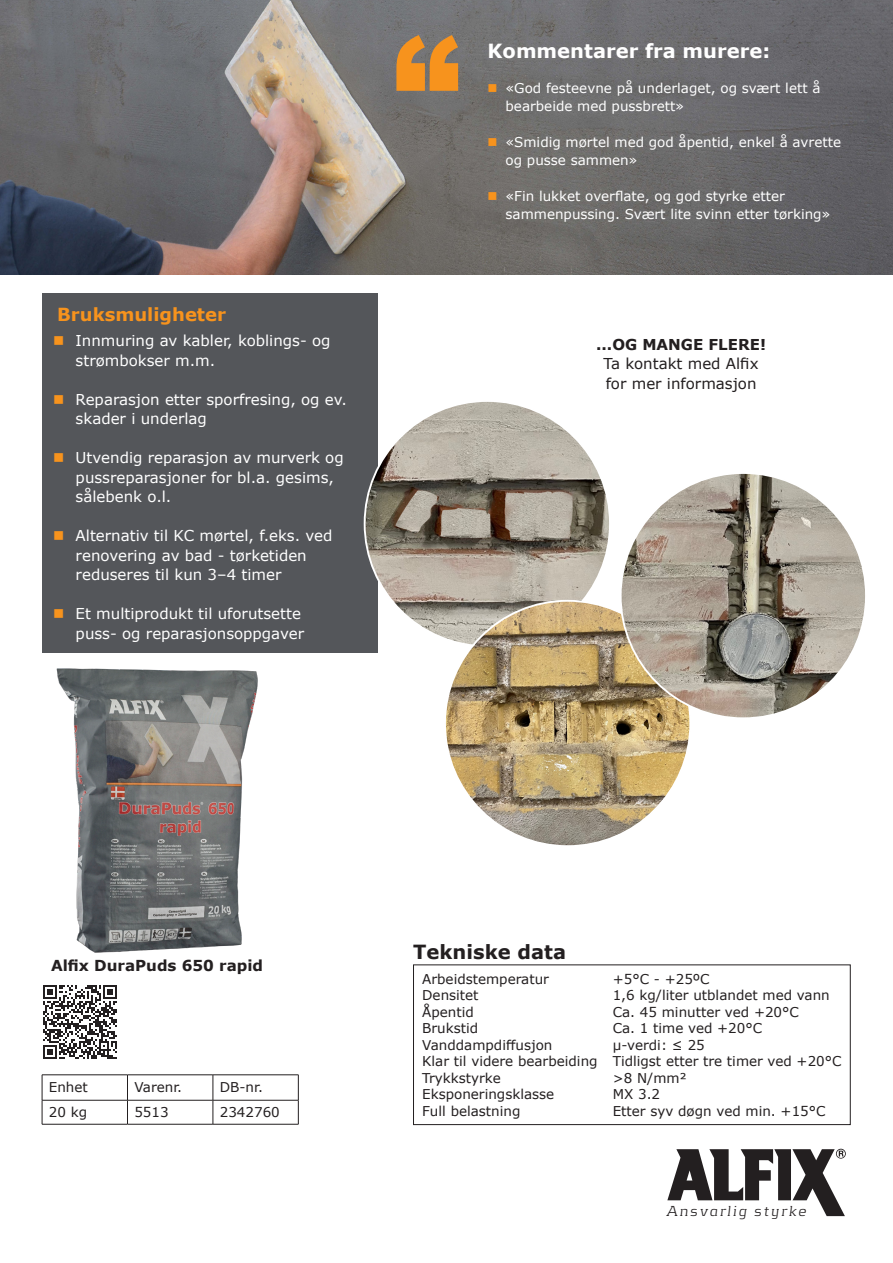
<style>
.page{position:relative;width:893px;height:1263px;background:#fff}
.page>*{position:absolute;margin:0;border:0;box-sizing:border-box;transform-origin:0 0}
.Brødtekst{font:700 19.5px "Verdana";color:#fff}
.Brødtekst-2{font:700 19.5px "Verdana";color:#231f20}
.Brødtekst-3{font:700 18px "Verdana";color:#f7931d}
.t1{font:700 15.15px "Verdana";color:#231f20}
.t2{font:italic 300 15.15px "Kontrapunkt";letter-spacing:.135em;color:#231f20}
.t3{font:15px/19.5px "Verdana";color:#fff}
.Brødtekst-4{font:15px/19.5px "Verdana";color:#231f20}
.Brødtekst-5{font:700 15px "Verdana";color:#231f20}
.Brødtekst-6{font:13.5px/16.5px "Verdana";color:#231f20}
.t4{font:13.5px/18px "Verdana";color:#fff}
</style>
<div class="page">
<hr style="left:42px;top:1074px;width:85px;height:1px;background:#231f20">
<hr style="left:127px;top:1074px;width:86px;height:1px;background:#231f20">
<hr style="left:213px;top:1074px;width:86px;height:1px;background:#231f20">
<hr style="left:42px;top:1100px;width:85px;height:1px;background:#231f20">
<svg style="left:42px;top:1075px;width:1px;height:49px"></svg>
<hr style="left:127px;top:1100px;width:86px;height:1px;background:#231f20">
<svg style="left:127px;top:1075px;width:1px;height:49px"></svg>
<hr style="left:213px;top:1100px;width:86px;height:1px;background:#231f20">
<svg style="left:213px;top:1075px;width:1px;height:49px"></svg>
<svg style="left:298px;top:1075px;width:1px;height:49px"></svg>
<hr style="left:42px;top:1124px;width:85px;height:1px;background:#231f20">
<hr style="left:127px;top:1124px;width:86px;height:1px;background:#231f20">
<hr style="left:213px;top:1124px;width:86px;height:1px;background:#231f20">
<img style="left:56px;top:668px;width:202px;height:285px">
<div style="left:413px;top:965px;width:437px;height:160px;border:1px solid #231f20"></div>
<svg style="left:667px;top:1149px;width:179px;height:67px"></svg>
<svg style="left:43px;top:985px;width:74px;height:74px"></svg>
<div style="left:43px;top:293px;width:335px;height:360px;background:#54565a"></div>
<img style="left:365px;top:401px;width:245px;height:245px;border-radius:123px">
<img style="left:445px;top:601px;width:245px;height:245px;border-radius:123px">
<img style="left:621px;top:473px;width:245px;height:245px;border-radius:123px">
<img style="left:0;top:0;width:893px;height:274px">
<svg style="left:396px;top:35px;width:62px;height:56px;background:#cf8937"></svg>
<svg style="left:489px;top:84px;width:7px;height:8px"></svg>
<svg style="left:489px;top:138px;width:7px;height:8px"></svg>
<svg style="left:489px;top:192px;width:7px;height:8px"></svg>
<p class="Brødtekst-3" style="left:57px;top:302px;width:170px">Bruksmuligheter</p>
<p class="t3" style="left:76px;top:331px;width:256px">Innmuring av kabler, koblings- og strømbokser m.m.</p>
<p class="t3" style="left:76px;top:389px;width:273px">Reparasjon etter sporfresing, og ev. skader i underlag</p>
<p class="t3" style="left:76px;top:448px;width:270px">Utvendig reparasjon av murverk og pussreparasjoner for bl.a. gesims, sålebenk o.l.</p>
<p class="t3" style="left:76px;top:526px;width:258px">Alternativ til KC mørtel, f.eks. ved renovering av bad - tørketiden reduseres til kun 3–4 timer</p>
<p class="t3" style="left:76px;top:604px;width:230px">Et multiprodukt til uforutsette puss- og reparasjonsoppgaver</p>
<p class="Brødtekst" style="left:488px;top:38px;width:284px">Kommentarer fra murere:</p>
<p class="t4" style="left:506px;top:79px;width:316px">«God festeevne på underlaget, og svært lett å bearbeide med pussbrett»</p>
<p class="t4" style="left:506px;top:133px;width:337px">«Smidig mørtel med god åpentid, enkel å avrette og pusse sammen»</p>
<p class="t4" style="left:506px;top:187px;width:326px">«Fin lukket overflate, og god styrke etter sammenpussing. Svært lite svinn etter tørking»</p>
<p class="Brødtekst-5" style="left:596px;top:333px;width:171px">...OG MANGE FLERE!</p>
<p class="Brødtekst-4" style="left:604px;top:354px;width:156px">Ta kontakt med Alfix for mer informasjon</p>
<p class="t1" style="left:51px;top:955px;width:214px">Alfix DuraPuds 650 rapid</p>
<p class="Brødtekst-6" style="left:49px;top:1079px;width:40px">Enhet</p>
<p class="Brødtekst-6" style="left:134px;top:1079px;width:49px">Varenr.</p>
<p class="Brødtekst-6" style="left:220px;top:1079px;width:45px">DB-nr.</p>
<p class="Brødtekst-6" style="left:49px;top:1104px;width:40px">20 kg</p>
<p class="Brødtekst-6" style="left:134px;top:1104px;width:36px">5513</p>
<p class="Brødtekst-6" style="left:220px;top:1104px;width:62px">2342760</p>
<p class="Brødtekst-2" style="left:413px;top:938px;width:154px">Tekniske data</p>
<p class="Brødtekst-6" style="left:422px;top:970px;width:128px">Arbeidstemperatur</p>
<p class="Brødtekst-6" style="left:613px;top:970px;width:98px">+5°C - +25ºC</p>
<p class="Brødtekst-6" style="left:422px;top:987px;width:58px">Densitet</p>
<p class="Brødtekst-6" style="left:613px;top:987px;width:219px">1,6 kg/liter utblandet med vann</p>
<p class="Brødtekst-6" style="left:422px;top:1003px;width:53px">Åpentid</p>
<p class="Brødtekst-6" style="left:613px;top:1003px;width:188px">Ca. 45 minutter ved +20°C</p>
<p class="Brødtekst-6" style="left:422px;top:1020px;width:58px">Brukstid</p>
<p class="Brødtekst-6" style="left:613px;top:1020px;width:151px">Ca. 1 time ved +20°C</p>
<p class="Brødtekst-6" style="left:422px;top:1036px;width:132px">Vanddampdiffusjon</p>
<p class="Brødtekst-6" style="left:613px;top:1036px;width:94px">μ-verdi: ≤ 25</p>
<p class="Brødtekst-6" style="left:422px;top:1053px;width:421px">Klar til videre bearbeiding Tidligst etter tre timer ved +20°C<br>Trykkstyrke</p>
<p class="Brødtekst-6" style="left:613px;top:1069px;width:76px">&gt;8 N/mm²</p>
<p class="Brødtekst-6" style="left:422px;top:1086px;width:134px">Eksponeringsklasse</p>
<p class="Brødtekst-6" style="left:613px;top:1086px;width:49px">MX 3.2</p>
<p class="Brødtekst-6" style="left:422px;top:1102px;width:100px">Full belastning</p>
<p class="Brødtekst-6" style="left:613px;top:1102px;width:214px">Etter syv døgn ved min. +15°C</p>
<p class="t2" style="left:666px;top:1202px;width:141px">Ansvarlig styrke</p>
</div>
